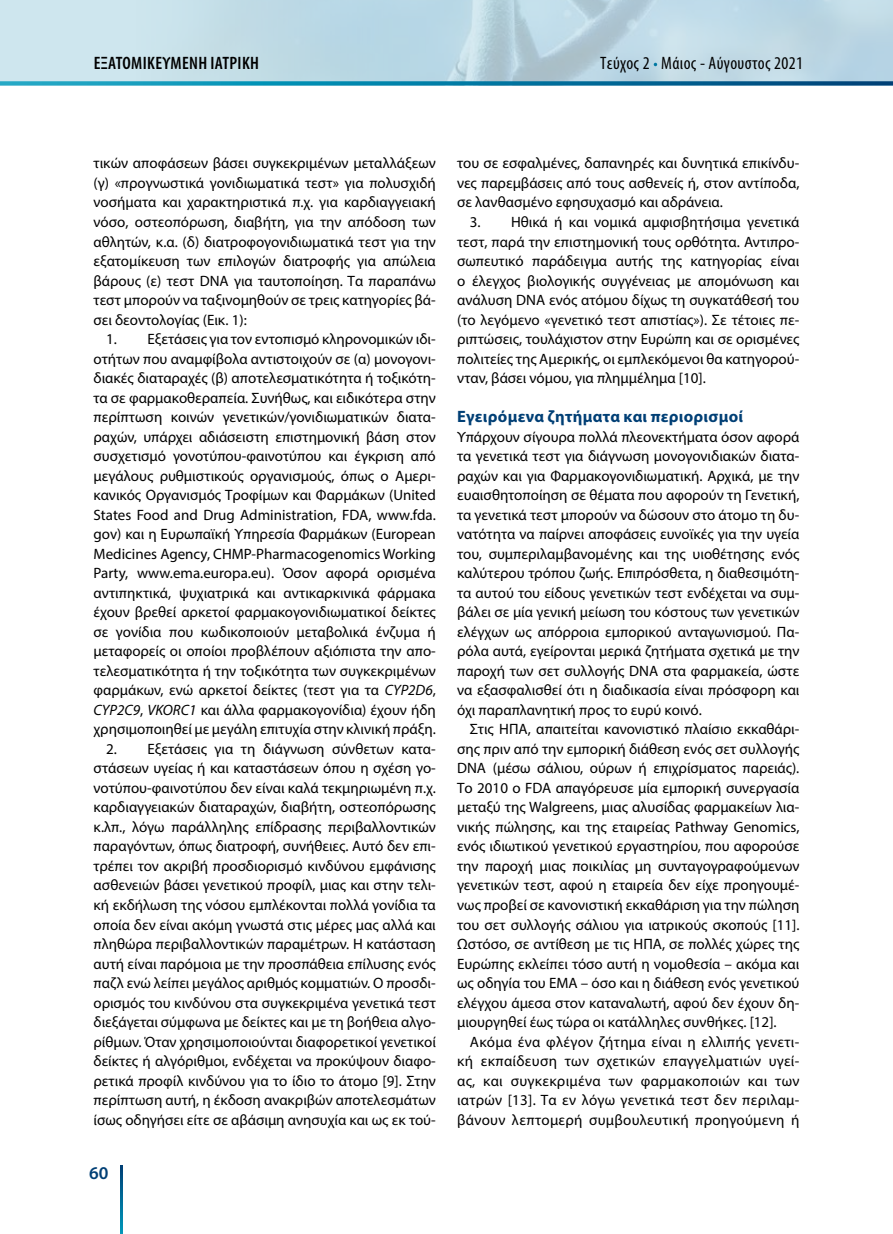
<style>
.page{position:relative;width:893px;height:1234px;background:#fff}
.page>*{position:absolute;margin:0;border:0;box-sizing:border-box;transform-origin:0 0}
.t1{font:condensed 18px "Myriad Pro";letter-spacing:.02em;color:#000}
.t2{font:600 condensed 18px "Myriad Pro";letter-spacing:.02em;color:#000}
.t3{font:600 18px "Myriad Pro";color:#003f75}
.t4{font:700 16.5px "Myriad Pro";letter-spacing:.02em;color:#003f75}
.t5{font:15px/19.5px "Myriad Pro";color:#000;text-align:justify}
.s1{color:#fff}
.s2{font-style:italic}
</style>
<div class="page">
<svg style="left:0;top:81px;width:893px;height:4px;background:#137fa6"></svg>
<svg style="left:121px;top:1165px;width:2px;height:68px"></svg>
<p class="t2" style="left:94px;top:52px;width:167px">ΕΞΑΤΟΜΙΚΕΥΜΈΝΗ ΙΑΤΡΙΚΉ</p>
<p class="t1" style="left:600px;top:52px;width:204px">Τεύχος 2 <span class="s1">•</span> Μάιος - Αύγουστος 2021</p>
<p class="t5" style="left:94px;top:153px;width:344px">τικών αποφάσεων βάσει συγκεκριμένων μεταλλάξεων (γ) «προγνωστικά γονιδιωματικά τεστ» για πολυσχιδή νοσήματα και χαρακτηριστικά π.χ. για καρδιαγγειακή νόσο, οστεοπόρωση, διαβήτη, για την απόδοση των αθλητών, κ.α. (δ) διατροφογονιδιωματικά τεστ για την εξατομίκευση των επιλογών διατροφής για απώλεια βάρους (ε) τεστ DNA για ταυτοποίηση. Τα παραπάνω τεστ μπορούν να ταξινομηθούν σε τρεις κατηγορίες βά&shy;σει δεοντολογίας (Εικ. 1):</p>
<p class="t5" style="left:94px;top:329px;width:344px;text-indent:13px">1. Εξετάσεις για τον εντοπισμό κληρονομικών ιδι&shy;οτήτων που αναμφίβολα αντιστοιχούν σε (α) μονογονι&shy;διακές διαταραχές (β) αποτελεσματικότητα ή τοξικότη&shy;τα σε φαρμακοθεραπεία. Συνήθως, και ειδικότερα στην περίπτωση κοινών γενετικών/γονιδιωματικών διατα&shy;ραχών, υπάρχει αδιάσειστη επιστημονική βάση στον συσχετισμό γονοτύπου-φαινοτύπου και έγκριση από μεγάλους ρυθμιστικούς οργανισμούς, όπως ο Αμερι&shy;κανικός Οργανισμός Τροφίμων και Φαρμάκων (United States Food and Drug Administration, FDA, www.fda. gov) και η Ευρωπαϊκή Υπηρεσία Φαρμάκων (European Medicines Agency, CHMP-Pharmacogenomics Working Party, www.ema.europa.eu). Όσον αφορά ορισμένα αντιπηκτικά, ψυχιατρικά και αντικαρκινικά φάρμακα έχουν βρεθεί αρκετοί φαρμακογονιδιωματικοί δείκτες σε γονίδια που κωδικοποιούν μεταβολικά ένζυμα ή μεταφορείς οι οποίοι προβλέπουν αξιόπιστα την απο&shy;τελεσματικότητα ή την τοξικότητα των συγκεκριμένων φαρμάκων, ενώ αρκετοί δείκτες (τεστ για τα <span class="s2">CYP2D6</span>, <span class="s2">CYP2C9</span>, <span class="s2">VKORC1</span> και άλλα φαρμακογονίδια) έχουν ήδη χρησιμοποιηθεί με μεγάλη επιτυχία στην κλινική πράξη.</p>
<p class="t5" style="left:94px;top:738px;width:344px;text-indent:13px">2. Εξετάσεις για τη διάγνωση σύνθετων κατα&shy;στάσεων υγείας ή και καταστάσεων όπου η σχέση γο&shy;νοτύπου-φαινοτύπου δεν είναι καλά τεκμηριωμένη π.χ. καρδιαγγειακών διαταραχών, διαβήτη, οστεοπόρωσης κ.λπ., λόγω παράλληλης επίδρασης περιβαλλοντικών παραγόντων, όπως διατροφή, συνήθειες. Αυτό δεν επι&shy;τρέπει τον ακριβή προσδιορισμό κινδύνου εμφάνισης ασθενειών βάσει γενετικού προφίλ, μιας και στην τελι&shy;κή εκδήλωση της νόσου εμπλέκονται πολλά γονίδια τα οποία δεν είναι ακόμη γνωστά στις μέρες μας αλλά και πληθώρα περιβαλλοντικών παραμέτρων. Η κατάσταση αυτή είναι παρόμοια με την προσπάθεια επίλυσης ενός παζλ ενώ λείπει μεγάλος αριθμός κομματιών. Ο προσδι&shy;ορισμός του κινδύνου στα συγκεκριμένα γενετικά τεστ διεξάγεται σύμφωνα με δείκτες και με τη βοήθεια αλγο&shy;ρίθμων. Όταν χρησιμοποιούνται διαφορετικοί γενετικοί δείκτες ή αλγόριθμοι, ενδέχεται να προκύψουν διαφο&shy;ρετικά προφίλ κινδύνου για το ίδιο το άτομο [9]. Στην περίπτωση αυτή, η έκδοση ανακριβών αποτελεσμάτων ίσως οδηγήσει είτε σε αβάσιμη ανησυχία και ως εκ τού-</p>
<p class="t3" style="left:89px;top:1161px;width:21px">60</p>
<p class="t5" style="left:457px;top:153px;width:344px">του σε εσφαλμένες, δαπανηρές και δυνητικά επικίνδυ&shy;νες παρεμβάσεις από τους ασθενείς ή, στον αντίποδα, σε λανθασμένο εφησυχασμό και αδράνεια.</p>
<p class="t5" style="left:457px;top:212px;width:344px;text-indent:13px">3. Ηθικά ή και νομικά αμφισβητήσιμα γενετικά τεστ, παρά την επιστημονική τους ορθότητα. Αντιπρο&shy;σωπευτικό παράδειγμα αυτής της κατηγορίας είναι ο έλεγχος βιολογικής συγγένειας με απομόνωση και ανάλυση DNA ενός ατόμου δίχως τη συγκατάθεσή του (το λεγόμενο «γενετικό τεστ απιστίας»). Σε τέτοιες πε&shy;ριπτώσεις, τουλάχιστον στην Ευρώπη και σε ορισμένες πολιτείες της Αμερικής, οι εμπλεκόμενοι θα κατηγορού&shy;νταν, βάσει νόμου, για πλημμέλημα [10].</p>
<p class="t4" style="left:457px;top:405px;width:287px">Εγειρόμενα ζητήματα και περιορισμοί</p>
<p class="t5" style="left:457px;top:426px;width:344px">Υπάρχουν σίγουρα πολλά πλεονεκτήματα όσον αφορά τα γενετικά τεστ για διάγνωση μονογονιδιακών διατα&shy;ραχών και για Φαρμακογονιδιωματική. Αρχικά, με την ευαισθητοποίηση σε θέματα που αφορούν τη Γενετική, τα γενετικά τεστ μπορούν να δώσουν στο άτομο τη δυ&shy;νατότητα να παίρνει αποφάσεις ευνοϊκές για την υγεία του, συμπεριλαμβανομένης και της υιοθέτησης ενός καλύτερου τρόπου ζωής. Επιπρόσθετα, η διαθεσιμότη&shy;τα αυτού του είδους γενετικών τεστ ενδέχεται να συμ&shy;βάλει σε μία γενική μείωση του κόστους των γενετικών ελέγχων ως απόρροια εμπορικού ανταγωνισμού. Πα&shy;ρόλα αυτά, εγείρονται μερικά ζητήματα σχετικά με την παροχή των σετ συλλογής DNA στα φαρμακεία, ώστε να εξασφαλισθεί ότι η διαδικασία είναι πρόσφορη και όχι παραπλανητική προς το ευρύ κοινό.</p>
<p class="t5" style="left:457px;top:719px;width:344px;text-indent:13px">Στις ΗΠΑ, απαιτείται κανονιστικό πλαίσιο εκκαθάρι&shy;σης πριν από την εμπορική διάθεση ενός σετ συλλογής DNA (μέσω σάλιου, ούρων ή επιχρίσματος παρειάς).<br>Το 2010 ο FDA απαγόρευσε μία εμπορική συνεργασία μεταξύ της Walgreens, μιας αλυσίδας φαρμακείων λια&shy;νικής πώλησης, και της εταιρείας Pathway Genomics, ενός ιδιωτικού γενετικού εργαστηρίου, που αφορούσε την παροχή μιας ποικιλίας μη συνταγογραφούμενων γενετικών τεστ, αφού η εταιρεία δεν είχε προηγουμέ&shy;νως προβεί σε κανονιστική εκκαθάριση για την πώληση του σετ συλλογής σάλιου για ιατρικούς σκοπούς [11].<br>Ωστόσο, σε αντίθεση με τις ΗΠΑ, σε πολλές χώρες της Ευρώπης εκλείπει τόσο αυτή η νομοθεσία – ακόμα και ως οδηγία του EMA – όσο και η διάθεση ενός γενετικού ελέγχου άμεσα στον καταναλωτή, αφού δεν έχουν δη&shy;μιουργηθεί έως τώρα οι κατάλληλες συνθήκες. [12].</p>
<p class="t5" style="left:457px;top:1031px;width:344px;text-indent:13px">Ακόμα ένα φλέγον ζήτημα είναι η ελλιπής γενετι&shy;κή εκπαίδευση των σχετικών επαγγελματιών υγεί&shy;ας, και συγκεκριμένα των φαρμακοποιών και των ιατρών [13]. Τα εν λόγω γενετικά τεστ δεν περιλαμ&shy;βάνουν λεπτομερή συμβουλευτική προηγούμενη ή</p>
</div>
